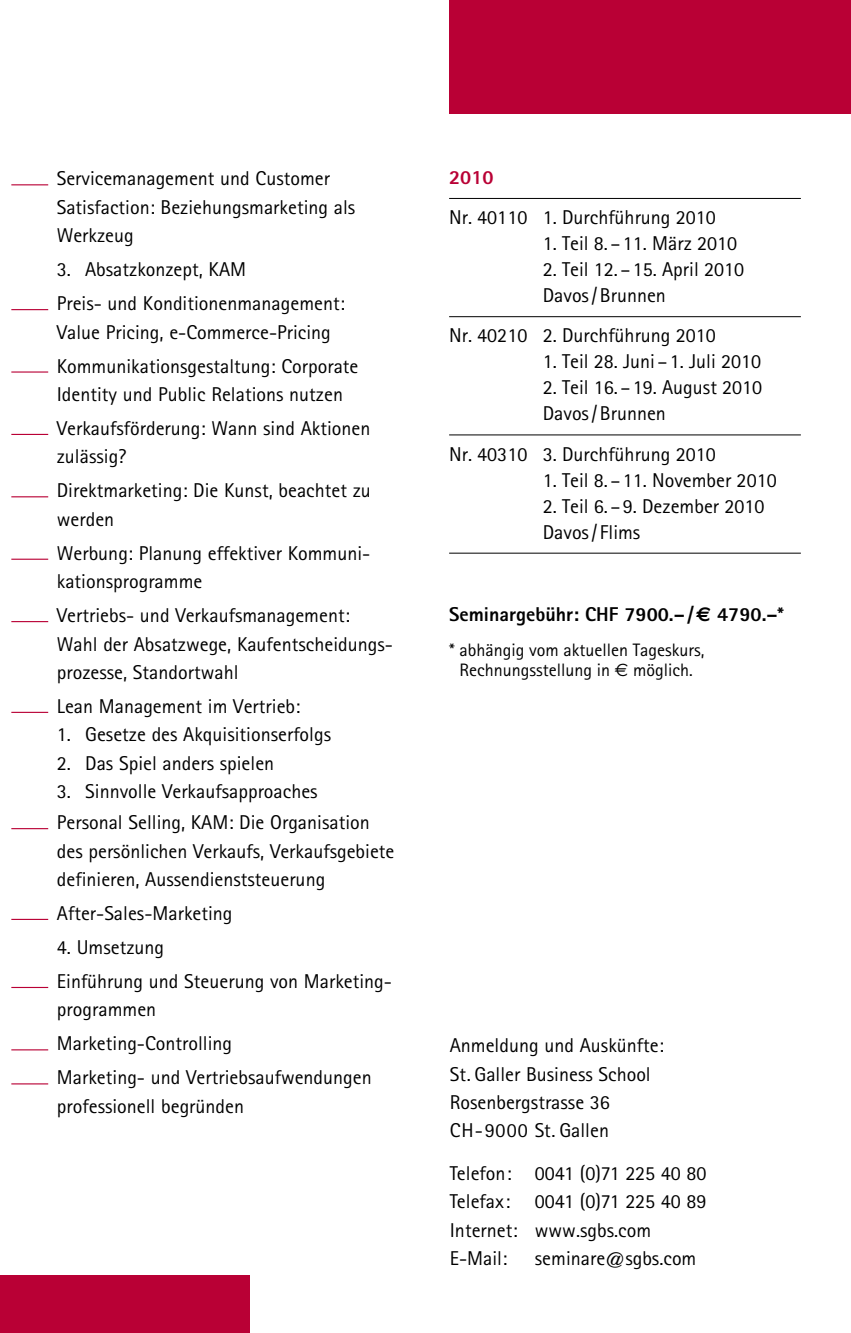
<style>
.page{position:relative;width:851px;height:1333px;background:#fff}
.page>*{position:absolute;margin:0;border:0;box-sizing:border-box;transform-origin:0 0}
.t1{font:20px/28.4px "Rotis Sans Serif";color:#000}
.t2{font:800 20px "Rotis Sans Serif";color:#000}
.t3{font:800 20px "Rotis Sans Serif";color:#b90035}
.t4{font:18px/20px "Rotis Sans Serif";color:#000;text-align:center}
.s1{font-family:"Euro Sans";font-weight:700}
.s2{font-family:"Euro Sans"}
</style>
<div class="page">
<div style="left:449px;top:0;width:401px;height:113px;background:#b90035"></div>
<div style="left:0;top:1274px;width:249px;height:58px;background:#b90035"></div>
<hr style="left:11px;top:184px;width:37px;height:1px;background:#b90035">
<hr style="left:11px;top:309px;width:37px;height:1px;background:#b90035">
<hr style="left:11px;top:371px;width:37px;height:1px;background:#b90035">
<hr style="left:11px;top:434px;width:37px;height:1px;background:#b90035">
<hr style="left:11px;top:496px;width:37px;height:1px;background:#b90035">
<hr style="left:11px;top:558px;width:37px;height:1px;background:#b90035">
<hr style="left:11px;top:621px;width:37px;height:1px;background:#b90035">
<hr style="left:11px;top:711px;width:37px;height:2px;background:#b90035">
<hr style="left:11px;top:828px;width:37px;height:1px;background:#b90035">
<hr style="left:11px;top:918px;width:37px;height:1px;background:#b90035">
<hr style="left:11px;top:986px;width:37px;height:2px;background:#b90035">
<hr style="left:11px;top:1049px;width:37px;height:1px;background:#b90035">
<hr style="left:11px;top:1083px;width:37px;height:1px;background:#b90035">
<hr style="left:449px;top:198px;width:351px;height:1px;background:#000">
<hr style="left:449px;top:316px;width:351px;height:1px;background:#000">
<hr style="left:449px;top:434px;width:351px;height:1px;background:#000">
<hr style="left:449px;top:552px;width:351px;height:1px;background:#000">
<p class="t1" style="left:57px;top:164px;width:300px">Servicemanagement und Customer<br>Satisfaction: Beziehungsmarketing als<br>Werkzeug</p>
<p class="t1" style="left:57px;top:252px;width:289px;line-height:34px">3. Absatzkonzept, KAM<br>Preis- und Konditionenmanagement:</p>
<p class="t1" style="left:57px;top:314px;width:303px;line-height:34px">Value Pricing, e-Commerce-Pricing<br>Kommunikationsgestaltung: Corporate</p>
<p class="t1" style="left:57px;top:377px;width:315px;line-height:34px">Identity und Public Relations nutzen<br>Verkaufsförderung: Wann sind Aktionen</p>
<p class="t1" style="left:57px;top:439px;width:315px;line-height:34px">zulässig?<br>Direktmarketing: Die Kunst, beachtet zu</p>
<p class="t1" style="left:57px;top:502px;width:315px;line-height:34px">werden<br>Werbung: Planung effektiver Kommuni-</p>
<p class="t1" style="left:57px;top:564px;width:294px;line-height:34px">kationsprogramme<br>Vertriebs- und Verkaufsmanagement:</p>
<p class="t1" style="left:57px;top:629px;width:337px">Wahl der Absatzwege, Kaufentscheidungs&shy;prozesse, Standortwahl</p>
<p class="t1" style="left:57px;top:691px;width:245px">Lean Management im Vertrieb:</p>
<p class="t1" style="left:57px;top:720px;width:276px">1. Gesetze des Akquisitionserfolgs</p>
<p class="t1" style="left:57px;top:748px;width:219px">2. Das Spiel anders spielen</p>
<p class="t1" style="left:57px;top:775px;width:314px;line-height:31.2px">3. Sinnvolle Verkaufsapproaches<br>Personal Selling, KAM: Die Organisation</p>
<p class="t1" style="left:57px;top:836px;width:339px">des persönlichen Verkaufs, Verkaufsgebiete definieren, Aussendienststeuerung</p>
<p class="t1" style="left:57px;top:898px;width:177px">After-Sales-Marketing</p>
<p class="t1" style="left:57px;top:930px;width:336px;line-height:34px">4. Umsetzung<br>Einführung und Steuerung von Marketing-</p>
<p class="t1" style="left:57px;top:992px;width:316px;line-height:34px">programmen<br>Marketing-Controlling<br>Marketing- und Vertriebsaufwendungen</p>
<p class="t1" style="left:57px;top:1091px;width:189px">professionell begründen</p>
<p class="t3" style="left:449px;top:164px;width:46px">2010</p>
<p class="t1" style="left:449px;top:203px;width:268px">Nr. 40110 1. Durchführung 2010</p>
<p class="t1" style="left:542px;top:229px;width:196px">1. Teil 8. – 11. März 2010</p>
<p class="t1" style="left:542px;top:256px;width:203px;line-height:26px">2. Teil 12. – 15. April 2010<br>Davos / Brunnen</p>
<p class="t1" style="left:449px;top:321px;width:268px">Nr. 40210 2. Durchführung 2010</p>
<p class="t1" style="left:542px;top:347px;width:220px">1. Teil 28. Juni – 1. Juli 2010</p>
<p class="t1" style="left:542px;top:374px;width:221px;line-height:26px">2. Teil 16. – 19. August 2010<br>Davos / Brunnen</p>
<p class="t1" style="left:449px;top:439px;width:268px">Nr. 40310 3. Durchführung 2010</p>
<p class="t1" style="left:542px;top:465px;width:235px">1. Teil 8. – 11. November 2010</p>
<p class="t1" style="left:542px;top:492px;width:223px;line-height:26px">2. Teil 6. – 9. Dezember 2010<br>Davos / Flims</p>
<p class="t2" style="left:449px;top:602px;width:336px">Seminargebühr: CHF 7900.– / <span class="s1">€</span> 4790.–*</p>
<p class="t4" style="left:449px;top:639px;width:257px">* abhängig vom aktuellen Tageskurs,<br>Rechnungsstellung in <span class="s2">€</span> möglich.</p>
<p class="t1" style="left:449px;top:1031px;width:215px">Anmeldung und Auskünfte:<br>St. Galler Business School<br>Rosenbergstrasse 36<br>CH-9000 St. Gallen</p>
<p class="t1" style="left:449px;top:1158px;width:258px">Telefon: 0041 (0)71 225 40 80<br>Telefax: 0041 (0)71 225 40 89<br>Internet: www.sgbs.com<br>E-Mail:</p>
<p class="t1" style="left:535px;top:1243px;width:163px">seminare@sgbs.com</p>
</div>
